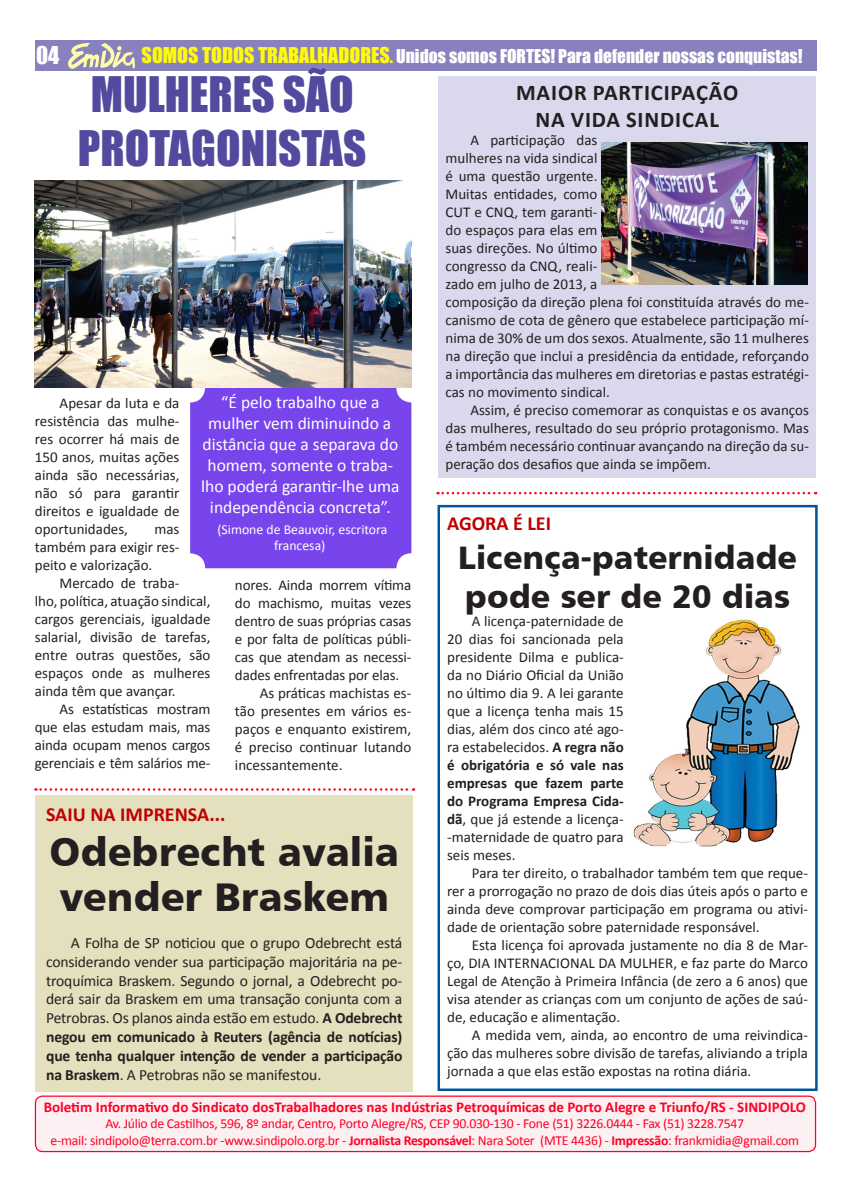
<style>
.page{position:relative;width:851px;height:1177px;background:#fff}
.page>*{position:absolute;margin:0;border:0;box-sizing:border-box;transform-origin:0 0}
.Titulos{font:45px "Impact";color:#534a9f}
.Texto{font:40px "Humanist 777 BT Black B";color:#231f20}
.Texto-2{font:32.5px "Humanist 777 BT Black B";color:#231f20}
.Entretítulos{font:700 22.5px "Calibri";letter-spacing:.04em;color:#231f20}
.t1{font:22.5px "Impact";color:#fff}
.Texto-3{font:700 20px "Calibri";color:#c00000}
.Texto-4{font:17.5px/21px "Calibri";color:#fff;text-align:center}
.t2{font:17.5px "Impact";color:#fff}
.Texto-5{font:15.62px/18.8px "Calibri";letter-spacing:-.01em;color:#231f20;text-align:justify}
.Texto-6{font:15px/18px "Calibri";color:#231f20;text-align:justify}
.Texto-7{font:700 15px "Calibri";color:#ff0025}
.Texto-8{font:13.75px "Calibri";letter-spacing:-.02em;color:#ff0025}
.Texto-9{font:13.75px/16.5px "Calibri";color:#fff;text-align:center}
.s1{font-size:20px;color:#fffa0a}
.s2{color:#fffa0a}
.s3{font-weight:700}
</style>
<div class="page">
<div style="left:35px;top:41px;width:782px;height:30px;background:#8781bd"></div>
<svg style="left:68px;top:43px;width:67px;height:26px"></svg>
<div style="left:35px;top:1096px;width:780px;height:55px;background:#fdf0f2;border-radius:7px"></div>
<div style="left:35px;top:1095px;width:781px;height:57px;border:1px solid #ff0025;border-radius:7px"></div>
<div style="left:190px;top:387px;width:221px;height:181px;background:#7845ed;border-radius:15px"></div>
<div style="left:438px;top:76px;width:377px;height:402px;background:#dad8ec"></div>
<img style="left:34px;top:181px;width:377px;height:206px">
<img style="left:601px;top:143px;width:206px;height:141px">
<svg style="left:437px;top:492px;width:379px;height:2px"></svg>
<svg style="left:35px;top:788px;width:379px;height:2px"></svg>
<div style="left:437px;top:505px;width:380px;height:585px;border:2px solid #01569b"></div>
<img style="left:633px;top:619px;width:167px;height:228px">
<div style="left:35px;top:795px;width:378px;height:295px;background:#e4e0bd"></div>
<p class="t1" style="left:36px;top:38px;width:25px">04</p>
<p class="t2" style="left:142px;top:42px;width:662px"><span class="s1">SOMOS TODOS TRABALHADORES</span><span class="s2">.</span> Unidos somos FORTES! Para defender nossas conquistas!</p>
<p class="Titulos" style="left:91px;top:59px;width:264px">MULHERES SÃO</p>
<p class="Titulos" style="left:78px;top:113px;width:290px">PROTAGONISTAS</p>
<p class="Texto-4" style="left:201px;top:391px;width:200px">“É pelo trabalho que a mulher vem diminuindo a distância que a separava do homem, somente o traba&shy;lho poderá garantir-lhe uma independência concreta”.</p>
<p class="Texto-9" style="left:217px;top:521px;width:171px">(Simone de Beauvoir, escritora francesa)</p>
<p class="Texto-6" style="left:35px;top:393px;width:146px;text-indent:25px">Apesar da luta e da resistência das mulhe&shy;res ocorrer há mais de 150 anos, muitas ações ainda são necessárias, não só para garantir direitos e igualdade de oportunidades,</p>
<p class="Texto-6" style="left:35px;top:519px;width:146px;text-indent:120px">mas também para exigir res&shy;peito e valorização.</p>
<p class="Texto-6" style="left:35px;top:573px;width:177px;text-align:left;text-indent:25px">Mercado de traba-<br>lho, política, atuação sindical, cargos gerenciais, igualdade salarial, divisão de tarefas, entre outras questões, são espaços onde as mulheres ainda têm que avançar.</p>
<p class="Texto-6" style="left:35px;top:699px;width:177px;text-indent:25px">As estatísticas mostram que elas estudam mais, mas ainda ocupam menos cargos gerenciais e têm salários me-</p>
<p class="Texto-6" style="left:235px;top:576px;width:178px">nores. Ainda morrem vítima do machismo, muitas vezes dentro de suas próprias casas e por falta de políticas públi&shy;cas que atendam as necessi&shy;dades enfrentadas por elas.</p>
<p class="Texto-6" style="left:235px;top:684px;width:178px;text-indent:25px">As práticas machistas es&shy;tão presentes em vários es&shy;paços e enquanto existirem, é preciso continuar lutando incessantemente.</p>
<p class="Texto-3" style="left:46px;top:801px;width:181px">SAIU NA IMPRENSA...</p>
<p class="Texto" style="left:49px;top:826px;width:351px">Odebrecht avalia</p>
<p class="Texto" style="left:59px;top:871px;width:331px">vender Braskem</p>
<p class="Texto-5" style="left:46px;top:933px;width:358px;text-indent:25px">A Folha de SP noticiou que o grupo Odebrecht está considerando vender sua participação majoritária na pe&shy;troquímica Braskem. Segundo o jornal, a Odebrecht po&shy;derá sair da Braskem em uma transação conjunta com a Petrobras. Os planos ainda estão em estudo. <span class="s3">A Odebrecht negou em comunicado à Reuters (agência de notícias) que tenha qualquer intenção de vender a participação na Braskem</span>. A Petrobras não se manifestou.</p>
<p class="Entretítulos" style="left:516px;top:78px;width:224px">MAIOR PARTICIPAÇÃO</p>
<p class="Entretítulos" style="left:535px;top:105px;width:185px">NA VIDA SINDICAL</p>
<p class="Texto-6" style="left:445px;top:131px;width:365px;text-align:left;text-indent:25px">A participação das<br>mulheres na vida sindical<br>é uma questão urgente.<br>Muitas entidades, como<br>CUT e CNQ, tem garanti-<br>do espaços para elas em<br>suas direções. No último<br>congresso da CNQ, reali-<br>zado em julho de 2013, a<br>composição da direção plena foi constituída através do me&shy;canismo de cota de gênero que estabelece participação mí&shy;nima de 30% de um dos sexos. Atualmente, são 11 mulheres na direção que inclui a presidência da entidade, reforçando a importância das mulheres em diretorias e pastas estratégi&shy;cas no movimento sindical.</p>
<p class="Texto-6" style="left:445px;top:401px;width:365px;text-indent:25px">Assim, é preciso comemorar as conquistas e os avanços das mulheres, resultado do seu próprio protagonismo. Mas é também necessário continuar avançando na direção da su&shy;peração dos desafios que ainda se impõem.</p>
<p class="Texto-3" style="left:447px;top:510px;width:105px">AGORA É LEI</p>
<p class="Texto-2" style="left:458px;top:536px;width:340px">Licença-paternidade</p>
<p class="Texto-2" style="left:465px;top:575px;width:327px">pode ser de 20 dias</p>
<p class="Texto-6" style="left:447px;top:611px;width:178px;text-indent:25px">A licença-paternidade de 20 dias foi sancionada pela presidente Dilma e publica&shy;da no Diário Oficial da União no último dia 9. A lei garante que a licença tenha mais 15 dias, além dos cinco até ago&shy;ra estabelecidos. <span class="s3">A regra não é obrigatória e só vale nas empresas que fazem parte do Programa Empresa Cida&shy;dã</span>, que já estende a licença--maternidade de quatro para seis meses.</p>
<p class="Texto-6" style="left:447px;top:863px;width:362px;text-indent:25px">Para ter direito, o trabalhador também tem que reque&shy;rer a prorrogação no prazo de dois dias úteis após o parto e ainda deve comprovar participação em programa ou ativi&shy;dade de orientação sobre paternidade responsável.</p>
<p class="Texto-6" style="left:447px;top:935px;width:362px;text-indent:25px">Esta licença foi aprovada justamente no dia 8 de Mar&shy;ço, DIA INTERNACIONAL DA MULHER, e faz parte do Marco Legal de Atenção à Primeira Infância (de zero a 6 anos) que visa atender as crianças com um conjunto de ações de saú&shy;de, educação e alimentação.</p>
<p class="Texto-6" style="left:447px;top:1025px;width:362px;text-indent:25px">A medida vem, ainda, ao encontro de uma reivindica&shy;ção das mulheres sobre divisão de tarefas, aliviando a tripla jornada a que elas estão expostas na rotina diária.</p>
<p class="Texto-7" style="left:44px;top:1096px;width:763px">Boletim Informativo do Sindicato dosTrabalhadores nas Indústrias Petroquímicas de Porto Alegre e Triunfo/RS - SINDIPOLO</p>
<p class="Texto-8" style="left:105px;top:1114px;width:640px">Av. Júlio de Castilhos, 596, 8º andar, Centro, Porto Alegre/RS, CEP 90.030-130 - Fone (51) 3226.0444 - Fax (51) 3228.7547</p>
<p class="Texto-8" style="left:51px;top:1131px;width:749px">e-mail: sindipolo@terra.com.br -www.sindipolo.org.br - <span class="s3">Jornalista Responsável</span>: Nara Soter (MTE 4436) - <span class="s3">Impressão</span>: frankmidia@gmail.com</p>
</div>
